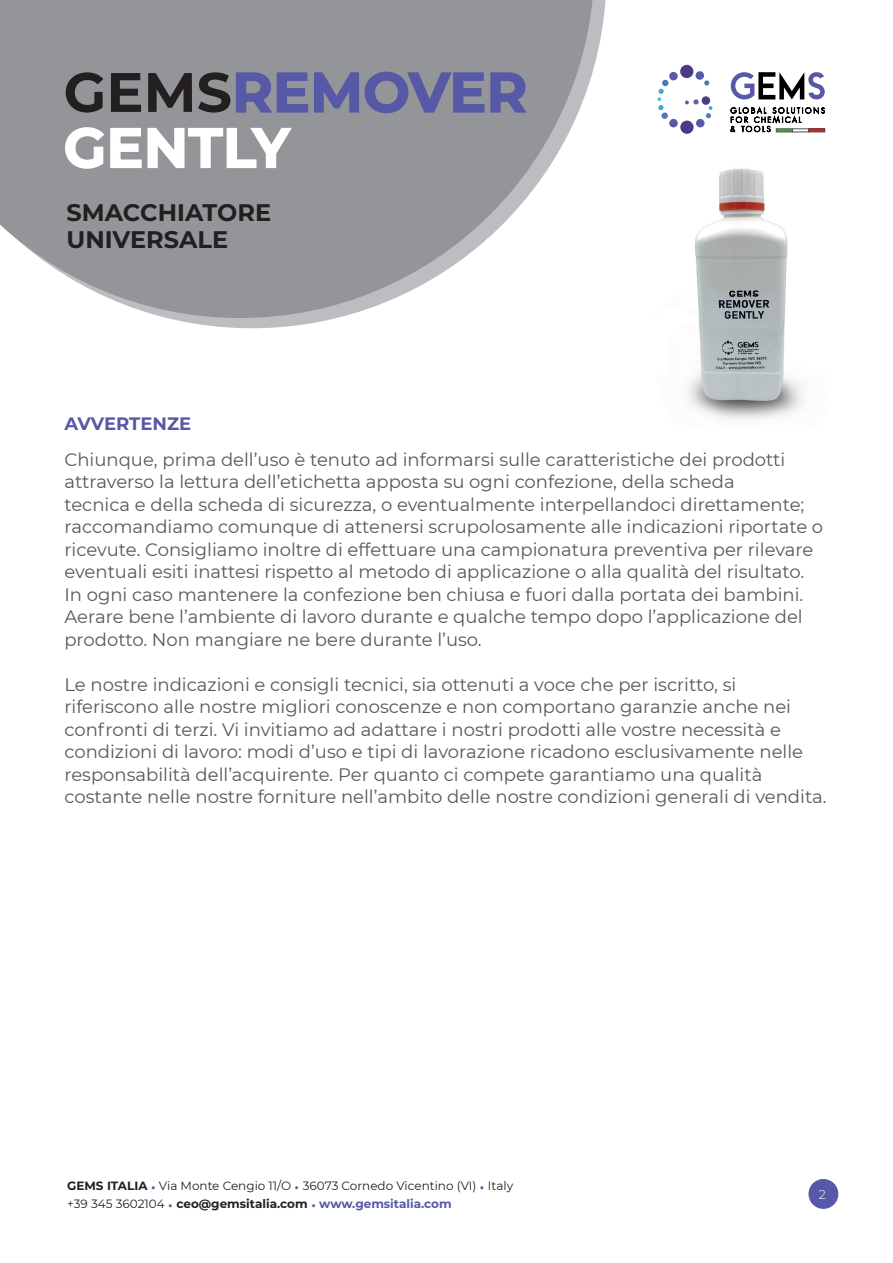
<style>
.page{position:relative;width:893px;height:1263px;background:#fff}
.page>*{position:absolute;margin:0;border:0;box-sizing:border-box;transform-origin:0 0}
.t1{font:700 55.5px/55.5px "Montserrat";color:#5758a6}
.t2{font:700 24px/27px "Montserrat";color:#231f20}
.t3{font:18px/22.5px "Montserrat";color:#57585a}
.t4{font:700 18px "Montserrat";color:#5758a6}
.t5{font:300 12.6px "Montserrat";color:#fff}
.t6{font:12px/18px "Montserrat";color:#231f20}
.s1{color:#231f20}
.s2{color:#fff}
.s3{font-weight:700}
.s4{font-family:"Gotham Narrow";color:#5758a6}
.s5{font-weight:700;color:#5758a6}
</style>
<div class="page">
<div style="left:809px;top:1179px;width:29px;height:29px;background:#5758a6;border-radius:50%"></div>
<div style="left:808px;top:1179px;width:30px;height:30px;border:1px solid #5758a6;border-radius:50%"></div>
<svg style="left:167px;top:0;width:439px;height:329px"></svg>
<svg style="left:0;top:0;width:594px;height:318px;background:#a3a5a7"></svg>
<div style="left:680px;top:121px;width:13px;height:13px;background:#493b84;border-radius:50%"></div>
<div style="left:669px;top:119px;width:9px;height:8px;background:#5758a6;border-radius:50%"></div>
<div style="left:661px;top:113px;width:7px;height:6px;background:#5376bb;border-radius:50%"></div>
<div style="left:696px;top:119px;width:8px;height:8px;background:#5758a6;border-radius:50%"></div>
<div style="left:680px;top:65px;width:13px;height:13px;background:#493b84;border-radius:50%"></div>
<div style="left:696px;top:71px;width:8px;height:9px;background:#5758a6;border-radius:50%"></div>
<div style="left:702px;top:96px;width:8px;height:9px;background:#493b84;border-radius:50%"></div>
<svg style="left:704px;top:80px;width:5px;height:6px"></svg>
<div style="left:669px;top:72px;width:9px;height:8px;background:#5758a6;border-radius:50%"></div>
<svg style="left:657px;top:80px;width:11px;height:30px"></svg>
<svg style="left:706px;top:106px;width:6px;height:12px"></svg>
<svg style="left:685px;top:99px;width:14px;height:6px"></svg>
<svg style="left:730px;top:107px;width:95px;height:25px"></svg>
<svg style="left:730px;top:72px;width:95px;height:28px"></svg>
<div style="left:776px;top:129px;width:17px;height:3px;background:#40ae49;border:1px solid #4b4c4d"></div>
<hr style="left:792px;top:129px;width:17px;height:3px;background:#fff">
<div style="left:808px;top:129px;width:17px;height:3px;border:1px solid #4b4c4d"></div>
<img style="left:687px;top:168px;width:117px;height:252px">
<h1 class="t1" style="left:64px;top:62px;width:465px"><span class="s1">GEMS</span>REMOVER<br><span class="s2">GENTLY</span></h1>
<h2 class="t2" style="left:67px;top:198px;width:206px">SMACCHIATORE<br>UNIVERSALE</h2>
<p class="t4" style="left:64px;top:410px;width:128px">AVVERTENZE</p>
<p class="t3" style="left:64px;top:448px;width:760px">Chiunque, prima dell’uso è tenuto ad informarsi sulle caratteristiche dei prodotti attraverso la lettura dell’etichetta apposta su ogni confezione, della scheda<br>tecnica e della scheda di sicurezza, o eventualmente interpellandoci direttamente; raccomandiamo comunque di attenersi scrupolosamente alle indicazioni riportate o ricevute. Consigliamo inoltre di effettuare una campionatura preventiva per rilevare eventuali esiti inattesi rispetto al metodo di applicazione o alla qualità del risultato.<br>In ogni caso mantenere la confezione ben chiusa e fuori dalla portata dei bambini.<br>Aerare bene l’ambiente di lavoro durante e qualche tempo dopo l’applicazione del prodotto. Non mangiare ne bere durante l’uso.</p>
<p class="t3" style="left:64px;top:673px;width:764px">Le nostre indicazioni e consigli tecnici, sia ottenuti a voce che per iscritto, si riferiscono alle nostre migliori conoscenze e non comportano garanzie anche nei confronti di terzi. Vi invitiamo ad adattare i nostri prodotti alle vostre necessità e condizioni di lavoro: modi d’uso e tipi di lavorazione ricadono esclusivamente nelle responsabilità dell’acquirente. Per quanto ci compete garantiamo una qualità costante nelle nostre forniture nell’ambito delle nostre condizioni generali di vendita.</p>
<p class="t6" style="left:67px;top:1176px;width:447px"><span class="s3">GEMS ITALIA</span> <span class="s4">•</span> Via Monte Cengio 11/O <span class="s4">•</span> 36073 Cornedo Vicentino (VI) <span class="s4">•</span> Italy +39 345 3602104 <span class="s4">•</span> <span class="s3">ceo@gemsitalia.com</span> <span class="s4">•</span> <span class="s5">www.gemsitalia.com</span></p>
<p class="t5" style="left:819px;top:1185px;width:9px">2</p>
</div>
